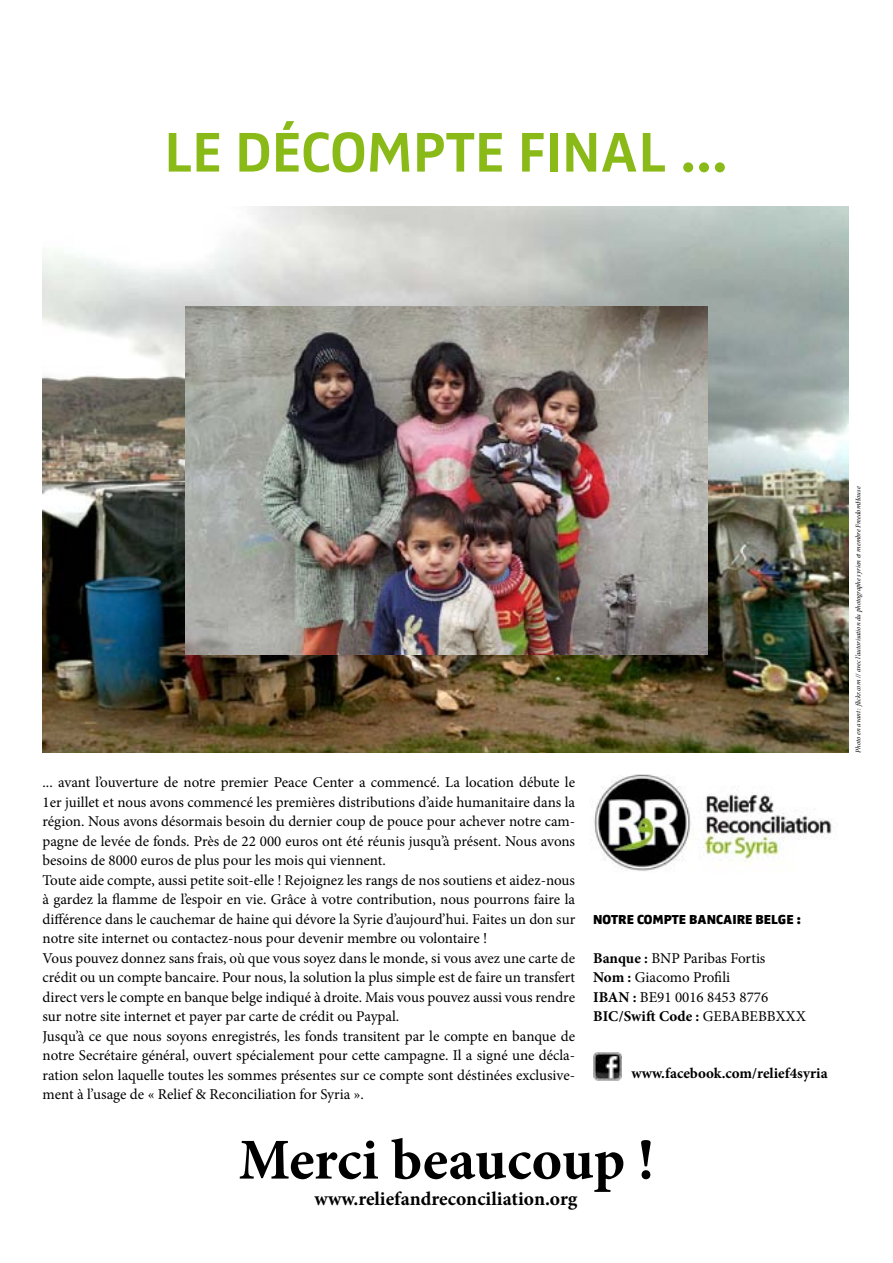
<style>
.page{position:relative;width:893px;height:1263px;background:#fff}
.page>*{position:absolute;margin:0;border:0;box-sizing:border-box;transform-origin:0 0}
.t1{font:700 57.9px "Zwo";color:#89ba17}
.t2{font:700 57.9px "Minion Pro";letter-spacing:-.005em;color:#000}
.t3{font:700 19.5px "Minion Pro";color:#000}
.t4{font:15px/19.5px "Minion Pro";letter-spacing:-.005em;color:#000}
.t5{font:700 15px "Minion Pro";color:#000}
.t6{font:900 13.5px "Zwo";color:#000}
.t7{font:italic 7.05px "Minion Pro";letter-spacing:-.01em;color:#000}
.s1{font-weight:700}
</style>
<div class="page">
<img style="left:594px;top:774px;width:238px;height:97px">
<img style="left:43px;top:206px;width:806px;height:547px">
<img style="left:185px;top:306px;width:522px;height:348px">
<img style="left:593px;top:1052px;width:28px;height:29px">
<h1 class="t1" style="left:164px;top:118px;width:174px">LE DÉCOM</h1>
<h1 class="t1" style="left:413px;top:118px;width:163px">PTE FINAL</h1>
<h1 class="t1" style="left:680px;top:118px;width:50px">…</h1>
<p class="t4" style="left:43px;top:773px;width:534px">... avant l’ouverture de notre premier Peace Center a commencé. La location débute le 1er juillet et nous avons commencé les premières distributions d’aide humanitaire dans la région. Nous avons désormais besoin du dernier coup de pouce pour achever notre cam&shy;pagne de levée de fonds. Près de 22 000 euros ont été réunis jusqu’à présent. Nous avons besoins de 8000 euros de plus pour les mois qui viennent.<br>Toute aide compte, aussi petite soit-elle ! Rejoignez les rangs de nos soutiens et aidez-nous à gardez la flamme de l’espoir en vie. Grâce à votre contribution, nous pourrons faire la différence dans le cauchemar de haine qui dévore la Syrie d’aujourd’hui. Faites un don sur notre site internet ou contactez-nous pour devenir membre ou volontaire !<br>Vous pouvez donnez sans frais, où que vous soyez dans le monde, si vous avez une carte de crédit ou un compte bancaire. Pour nous, la solution la plus simple est de faire un transfert direct vers le compte en banque belge indiqué à droite. Mais vous pouvez aussi vous rendre sur notre site internet et payer par carte de crédit ou Paypal.<br>Jusqu’à ce que nous soyons enregistrés, les fonds transitent par le compte en banque de notre Secrétaire général, ouvert spécialement pour cette campagne. Il a signé une décla&shy;ration selon laquelle toutes les sommes présentes sur ce compte sont déstinées exclusive&shy;ment à l’usage de « Relief &amp; Reconciliation for Syria ».</p>
<p class="t6" style="left:593px;top:911px;width:209px">NOTRE COMPTE BANCAIRE BELGE :</p>
<p class="t4" style="left:593px;top:948px;width:214px"><span class="s1">Banque :</span> BNP Paribas Fortis<br><span class="s1">Nom :</span> Giacomo Profili<br><span class="s1">IBAN :</span> BE91 0016 8453 8776<br><span class="s1">BIC/Swift Code :</span> GEBABEBBXXX</p>
<p class="t5" style="left:631px;top:1063px;width:198px">www.facebook.com/relief4syria</p>
<h1 class="t2" style="left:239px;top:1119px;width:417px">Merci beaucoup !</h1>
<h2 class="t3" style="left:315px;top:1185px;width:264px">www.reliefandreconciliation.org</h2>
<p class="t7" style="left:854px;top:753px;width:268px;rotate:-90deg">Photo en avant : flickr.com // avec l’autorisation du photographe syrien et membre FreedomHouse</p>
</div>
